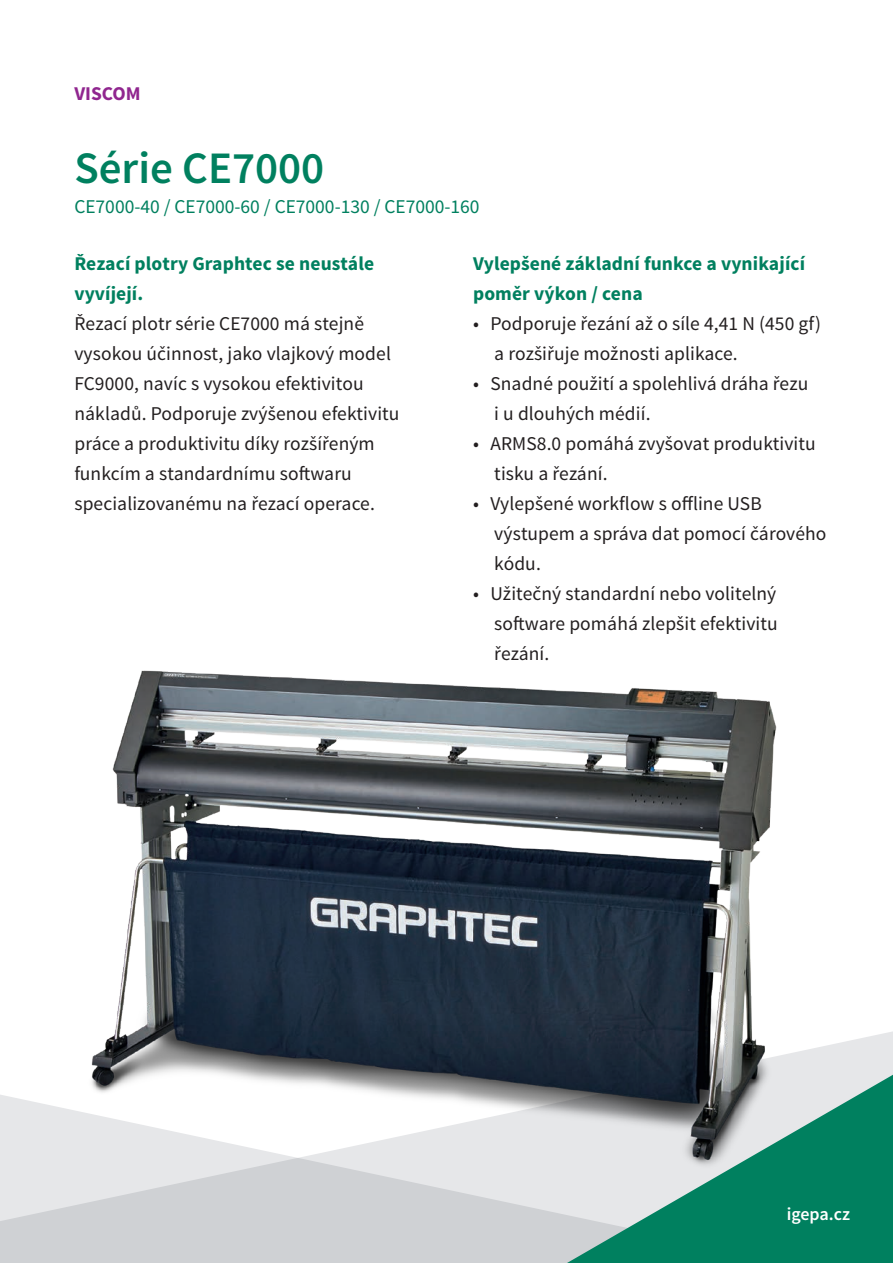
<style>
.page{position:relative;width:893px;height:1263px;background:#fff}
.page>*{position:absolute;margin:0;border:0;box-sizing:border-box;transform-origin:0 0}
.t1{font:600 45px "Source Sans Pro";color:#00805f}
.t2{font:19.5px/30px "Source Sans Pro";letter-spacing:.005em;color:#231f20}
.t3{font:700 19.5px/30px "Source Sans Pro";letter-spacing:.005em;color:#00805f}
.t4{font:19.5px "Source Sans Pro";color:#00805f}
.t5{font:700 19.5px "Source Sans Pro";color:#90268f}
.t6{font:600 18px "Source Sans Pro";color:#fff}
</style>
<div class="page">
<svg style="left:818px;top:1031px;width:75px;height:44px;fill:#e6e7e9"></svg>
<svg style="left:0;top:1095px;width:48px;height:168px;background:#e0e1e3"></svg>
<svg style="left:818px;top:1075px;width:75px;height:188px;background:#1a8c6f"></svg>
<img style="left:48px;top:670px;width:770px;height:593px">
<p class="t5" style="left:74px;top:81px;width:68px">VISCOM</p>
<h1 class="t1" style="left:74px;top:139px;width:251px">Série CE7000</h1>
<p class="t4" style="left:74px;top:194px;width:407px">CE7000-40 / CE7000-60 / CE7000-130 / CE7000-160</p>
<p class="t3" style="left:74px;top:249px;width:301px">Řezací plotry Graphtec se neustále vyvíjejí.</p>
<p class="t2" style="left:74px;top:309px;width:326px">Řezací plotr série CE7000 má stejně vysokou účinnost, jako vlajkový model FC9000, navíc s vysokou efektivitou nákladů. Podporuje zvýšenou efektivitu práce a produktivitu díky rozšířeným funkcím a standardnímu softwaru specializovanému na řezací operace.</p>
<p class="t3" style="left:473px;top:249px;width:333px">Vylepšené základní funkce a vynikající poměr výkon / cena</p>
<p class="t2" style="left:494px;top:309px;width:328px;text-indent:-21px">• Podporuje řezání až o síle 4,41 N (450 gf) a rozšiřuje možnosti aplikace.</p>
<p class="t2" style="left:494px;top:368px;width:315px;text-indent:-21px">• Snadné použití a spolehlivá dráha řezu i u dlouhých médií.</p>
<p class="t2" style="left:494px;top:428px;width:323px;text-indent:-21px">• ARMS8.0 pomáhá zvyšovat produktivitu tisku a řezání.</p>
<p class="t2" style="left:494px;top:488px;width:334px;text-indent:-21px">• Vylepšené workflow s offline USB výstupem a správa dat pomocí čárového kódu.</p>
<p class="t2" style="left:494px;top:578px;width:285px;text-align:justify;text-indent:-21px">• Užitečný standardní nebo volitelný software pomáhá zlepšit efektivitu řezání.</p>
<p class="t6" style="left:787px;top:1203px;width:65px">igepa.cz</p>
</div>
